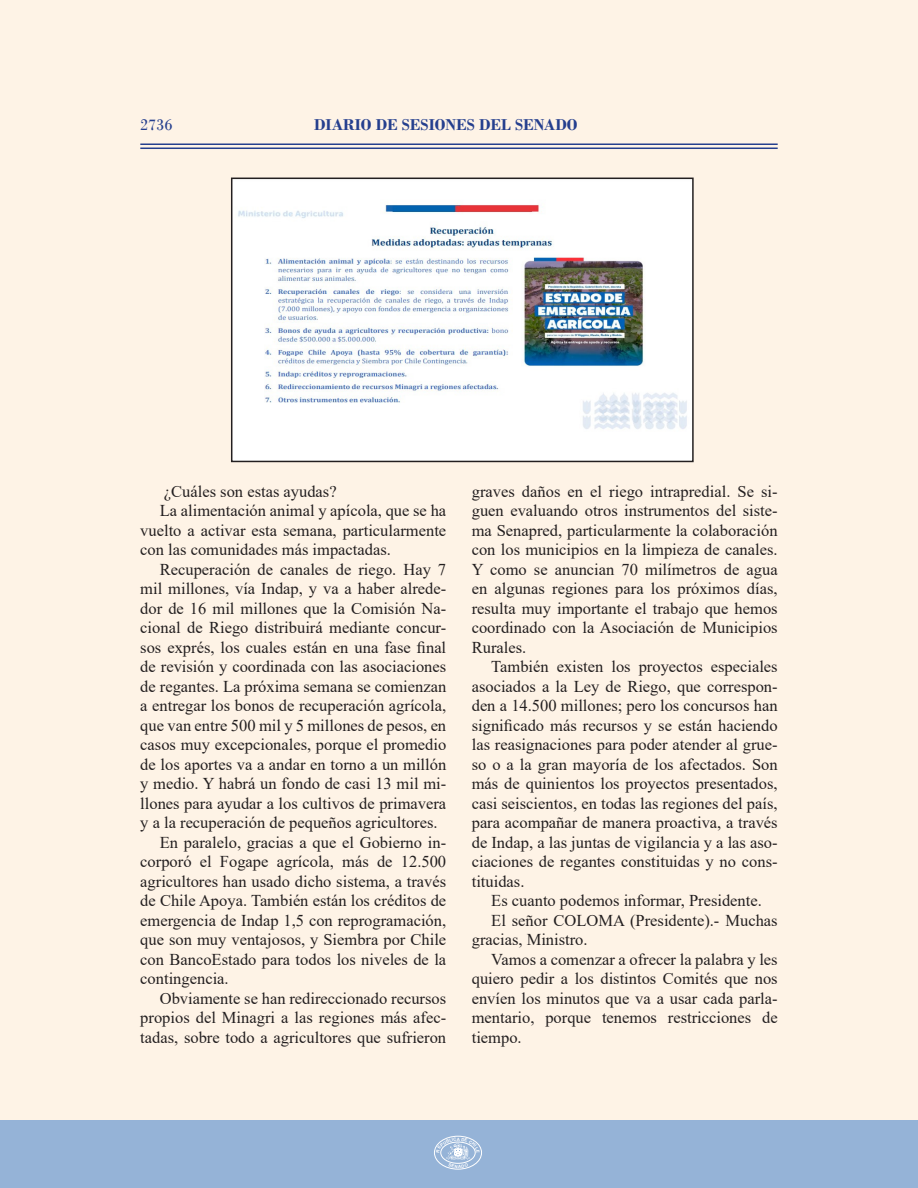
<style>
.page{position:relative;width:918px;height:1188px;background:#fff}
.page>*{position:absolute;margin:0;border:0;box-sizing:border-box;transform-origin:0 0}
.Párrafo_Texto_Sesión{font:16.5px/19.5px "Times New Roman";color:#231f20;text-align:justify}
.t1{font:700 16.5px "Bodoni";color:#253f8e}
.t2{font:16.5px "Bodoni";color:#253f8e}
.t3{font:700 4.5px "Arial";color:#fff}
</style>
<div class="page">
<hr style="left:140px;top:148px;width:638px;height:1px;background:#253f8e">
<hr style="left:140px;top:144px;width:638px;height:1px;background:#253f8e">
<div style="left:0;top:1120px;width:918px;height:68px;background:#95b3d7"></div>
<div style="left:434px;top:1136px;width:48px;height:33px;border:1px solid #fff;border-radius:50%"></div>
<img style="left:235px;top:200px;width:452px;height:232px">
<div style="left:231px;top:178px;width:463px;height:284px;border:2px solid #231f20"></div>
<svg style="left:436px;top:1137px;width:44px;height:31px"></svg>
<p class="t2" style="left:140px;top:115px;width:34px">2736</p>
<p class="t1" style="left:314px;top:114px;width:265px">DIARIO DE SESIONES DEL SENADO</p>
<p class="Párrafo_Texto_Sesión" style="left:164px;top:481px;width:174px">¿Cuáles son estas ayudas?</p>
<p class="Párrafo_Texto_Sesión" style="left:140px;top:501px;width:307px;text-indent:20px">La alimentación animal y apícola, que se ha vuelto a activar esta semana, particularmente con las comunidades más impactadas.</p>
<p class="Párrafo_Texto_Sesión" style="left:140px;top:559px;width:307px;text-indent:20px">Recuperación de canales de riego. Hay 7 mil millones, vía Indap, y va a haber alrede&shy;dor de 16 mil millones que la Comisión Na&shy;cional de Riego distribuirá mediante concur&shy;sos exprés, los cuales están en una fase final de revisión y coordinada con las asociaciones de regantes. La próxima semana se comienzan a entregar los bonos de recuperación agrícola, que van entre 500 mil y 5 millones de pesos, en casos muy excepcionales, porque el promedio de los aportes va a andar en torno a un millón y medio. Y habrá un fondo de casi 13 mil mi&shy;llones para ayudar a los cultivos de primavera y a la recuperación de pequeños agricultores.</p>
<p class="Párrafo_Texto_Sesión" style="left:140px;top:832px;width:307px;text-indent:20px">En paralelo, gracias a que el Gobierno in&shy;corporó el Fogape agrícola, más de 12.500 agricultores han usado dicho sistema, a través de Chile Apoya. También están los créditos de emergencia de Indap 1,5 con reprogramación, que son muy ventajosos, y Siembra por Chile con BancoEstado para todos los niveles de la contingencia.</p>
<p class="Párrafo_Texto_Sesión" style="left:140px;top:988px;width:307px;text-indent:20px">Obviamente se han redireccionado recursos propios del Minagri a las regiones más afec&shy;tadas, sobre todo a agricultores que sufrieron</p>
<p class="Párrafo_Texto_Sesión" style="left:472px;top:481px;width:307px">graves daños en el riego intrapredial. Se si&shy;guen evaluando otros instrumentos del siste&shy;ma Senapred, particularmente la colaboración con los municipios en la limpieza de canales.<br>Y como se anuncian 70 milímetros de agua en algunas regiones para los próximos días, resulta muy importante el trabajo que hemos coordinado con la Asociación de Municipios Rurales.</p>
<p class="Párrafo_Texto_Sesión" style="left:472px;top:657px;width:307px;text-indent:20px">También existen los proyectos especiales asociados a la Ley de Riego, que correspon&shy;den a 14.500 millones; pero los concursos han significado más recursos y se están haciendo las reasignaciones para poder atender al grue&shy;so o a la gran mayoría de los afectados. Son más de quinientos los proyectos presentados, casi seiscientos, en todas las regiones del país, para acompañar de manera proactiva, a través de Indap, a las juntas de vigilancia y a las aso&shy;ciaciones de regantes constituidas y no cons&shy;tituidas.</p>
<p class="Párrafo_Texto_Sesión" style="left:491px;top:891px;width:272px">Es cuanto podemos informar, Presidente.</p>
<p class="Párrafo_Texto_Sesión" style="left:472px;top:910px;width:307px;text-indent:20px">El señor COLOMA (Presidente).- Muchas gracias, Ministro.</p>
<p class="Párrafo_Texto_Sesión" style="left:472px;top:949px;width:307px;text-indent:20px">Vamos a comenzar a ofrecer la palabra y les quiero pedir a los distintos Comités que nos envíen los minutos que va a usar cada parla&shy;mentario, porque tenemos restricciones de tiempo.</p>
<p class="t3" style="left:457px;top:1136px;width:5px">A</p>
</div>
